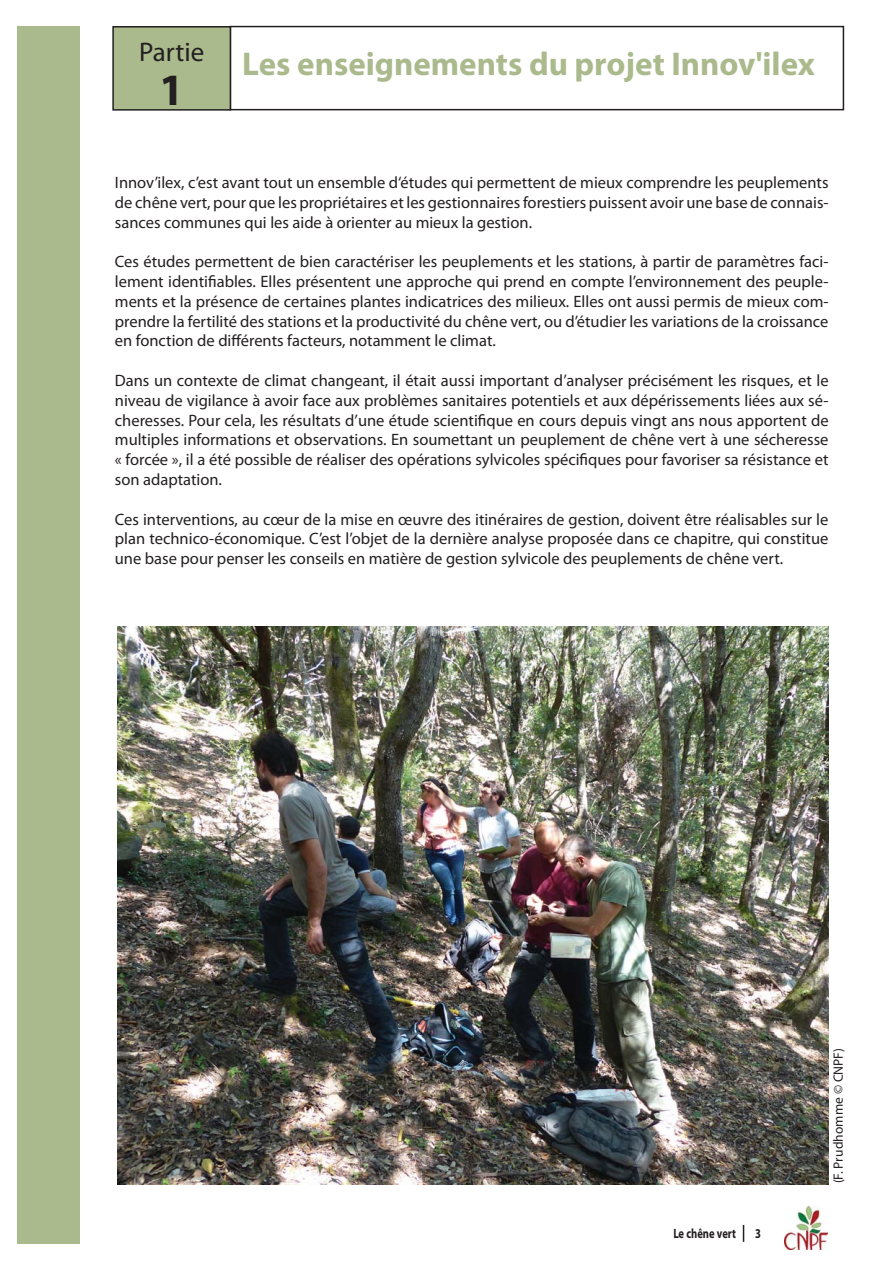
<style>
.page{position:relative;width:893px;height:1263px;background:#fff}
.page>*{position:absolute;margin:0;border:0;box-sizing:border-box;transform-origin:0 0}
.t1{font:700 45px "Myriad Pro";color:#231f20}
.t2{font:700 33px "Myriad Pro";color:#aaba8c}
.t3{font:27px "Myriad Pro";color:#231f20}
.t4{font:16.5px/19.8px "Myriad Pro";color:#231f20;text-align:justify}
.t5{font:13.5px "Myriad Pro";letter-spacing:.005em;color:#231f20}
.t6{font:700 13.5px "Myriad Pro";color:#231f20;scale:.78 1}
</style>
<div class="page">
<svg style="left:743px;top:1225px;width:1px;height:17px"></svg>
<img style="left:784px;top:1207px;width:43px;height:42px">
<div style="left:230px;top:26px;width:614px;height:84px;border:2px solid #231f20"></div>
<div style="left:113px;top:27px;width:117px;height:83px;background:#aaba8c"></div>
<div style="left:112px;top:26px;width:119px;height:85px;border:2px solid #231f20"></div>
<img style="left:117px;top:627px;width:711px;height:558px">
<div style="left:18px;top:26px;width:62px;height:1217px;background:#aaba8c"></div>
<h3 class="t3" style="left:139px;top:42px;width:66px">Partie</h3>
<h1 class="t1" style="left:159px;top:73px;width:26px">1</h1>
<h2 class="t2" style="left:242px;top:52px;width:574px">Les enseignements du projet Innov'ilex</h2>
<p class="t4" style="left:115px;top:174px;width:715px">Innov’ilex, c’est avant tout un ensemble d‘études qui permettent de mieux comprendre les peuplements de chêne vert, pour que les propriétaires et les gestionnaires forestiers puissent avoir une base de connais&shy;sances communes qui les aide à orienter au mieux la gestion.</p>
<p class="t4" style="left:115px;top:253px;width:715px">Ces études permettent de bien caractériser les peuplements et les stations, à partir de paramètres faci&shy;lement identifiables. Elles présentent une approche qui prend en compte l’environnement des peuple&shy;ments et la présence de certaines plantes indicatrices des milieux. Elles ont aussi permis de mieux com&shy;prendre la fertilité des stations et la productivité du chêne vert, ou d’étudier les variations de la croissance en fonction de différents facteurs, notamment le climat.</p>
<p class="t4" style="left:115px;top:372px;width:715px">Dans un contexte de climat changeant, il était aussi important d’analyser précisément les risques, et le niveau de vigilance à avoir face aux problèmes sanitaires potentiels et aux dépérissements liées aux sé&shy;cheresses. Pour cela, les résultats d’une étude scientifique en cours depuis vingt ans nous apportent de multiples informations et observations. En soumettant un peuplement de chêne vert à une sécheresse « forcée », il a été possible de réaliser des opérations sylvicoles spécifiques pour favoriser sa résistance et son adaptation.</p>
<p class="t4" style="left:115px;top:510px;width:715px">Ces interventions, au cœur de la mise en œuvre des itinéraires de gestion, doivent être réalisables sur le plan technico-économique. C’est l’objet de la dernière analyse proposée dans ce chapitre, qui constitue une base pour penser les conseils en matière de gestion sylvicole des peuplements de chêne vert.</p>
<p class="t6" style="left:673px;top:1228px;width:82px">Le chêne vert</p>
<p class="t6" style="left:755px;top:1228px;width:9px">3</p>
<p class="t5" style="left:833px;top:1183px;width:137px;rotate:-90deg">(F. Prudhomme © CNPF)</p>
</div>
